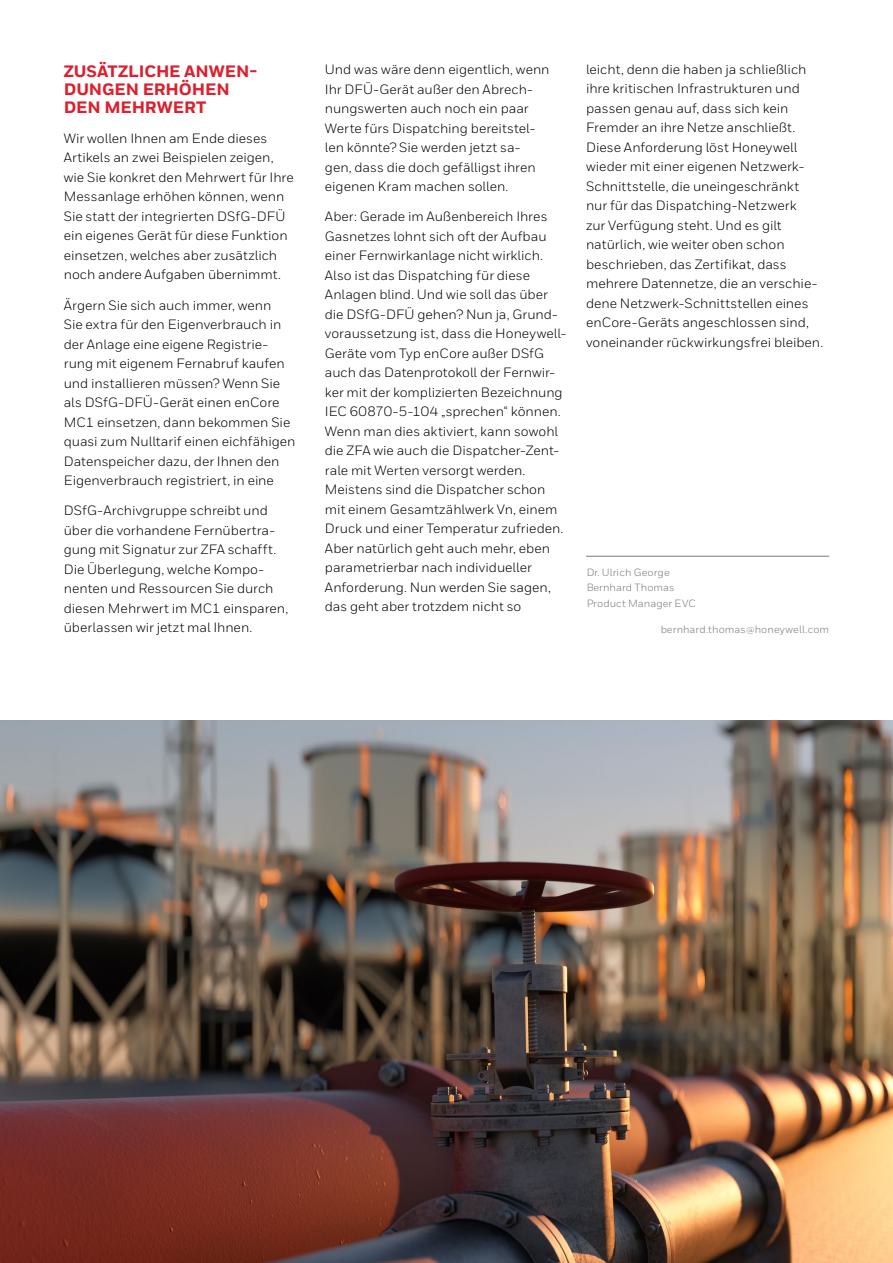
<style>
.page{position:relative;width:893px;height:1263px;background:#fff}
.page>*{position:absolute;margin:0;border:0;box-sizing:border-box;transform-origin:0 0}
.t1{font:800 16.5px/18px "Honeywell Sans";letter-spacing:-.005em;color:#dc202e}
.t2{font:13.5px/19.5px "Honeywell Sans";color:#000}
.t3{font:10.5px/15.6px "Honeywell Sans";letter-spacing:.01em;color:#78797b}
</style>
<div class="page">
<hr style="left:586px;top:556px;width:243px;height:1px;background:#78797b">
<img style="left:0;top:720px;width:893px;height:543px">
<p class="t1" style="left:64px;top:62px;width:195px">ZUSÄTZLICHE ANWEN-<br>DUNGEN ERHÖHEN<br>DEN MEHRWERT</p>
<p class="t2" style="left:64px;top:128px;width:231px">Wir wollen Ihnen am Ende dieses Artikels an zwei Beispielen zeigen, wie Sie konkret den Mehrwert für Ihre Messanlage erhöhen können, wenn Sie statt der integrierten DSfG-DFÜ ein eigenes Gerät für diese Funktion einsetzen, welches aber zusätzlich noch andere Aufgaben übernimmt.</p>
<p class="t2" style="left:64px;top:295px;width:233px">Ärgern Sie sich auch immer, wenn<br>Sie extra für den Eigenverbrauch in der Anlage eine eigene Registrie&shy;rung mit eigenem Fernabruf kaufen und installieren müssen? Wenn Sie als DSfG-DFÜ-Gerät einen enCore MC1 einsetzen, dann bekommen Sie quasi zum Nulltarif einen eichfähigen Datenspeicher dazu, der Ihnen den Eigenverbrauch registriert, in eine</p>
<p class="t2" style="left:64px;top:501px;width:226px">DSfG-Archivgruppe schreibt und über die vorhandene Fernübertra&shy;gung mit Signatur zur ZFA schafft.<br>Die Überlegung, welche Kompo&shy;nenten und Ressourcen Sie durch diesen Mehrwert im MC1 einsparen, überlassen wir jetzt mal Ihnen.</p>
<p class="t2" style="left:325px;top:60px;width:226px">Und was wäre denn eigentlich, wenn<br>Ihr DFÜ-Gerät außer den Abrech&shy;nungswerten auch noch ein paar<br>Werte fürs Dispatching bereitstel&shy;len könnte? Sie werden jetzt sa&shy;gen, dass die doch gefälligst ihren eigenen Kram machen sollen.</p>
<p class="t2" style="left:325px;top:207px;width:243px">Aber: Gerade im Außenbereich Ihres Gasnetzes lohnt sich oft der Aufbau einer Fernwirkanlage nicht wirklich.<br>Also ist das Dispatching für diese Anlagen blind. Und wie soll das über die DSfG-DFÜ gehen? Nun ja, Grund&shy;voraussetzung ist, dass die Honeywell-Geräte vom Typ enCore außer DSfG auch das Datenprotokoll der Fernwir&shy;ker mit der komplizierten Bezeichnung IEC 60870-5-104 „sprechen“ können.<br>Wenn man dies aktiviert, kann sowohl die ZFA wie auch die Dispatcher-Zent&shy;rale mit Werten versorgt werden.<br>Meistens sind die Dispatcher schon mit einem Gesamtzählwerk Vn, einem Druck und einer Temperatur zufrieden.<br>Aber natürlich geht auch mehr, eben parametrierbar nach individueller Anforderung. Nun werden Sie sagen, das geht aber trotzdem nicht so</p>
<p class="t2" style="left:586px;top:60px;width:239px">leicht, denn die haben ja schließlich ihre kritischen Infrastrukturen und passen genau auf, dass sich kein Fremder an ihre Netze anschließt.<br>Diese Anforderung löst Honeywell wieder mit einer eigenen Netzwerk-Schnittstelle, die uneingeschränkt nur für das Dispatching-Netzwerk<br>zur Verfügung steht. Und es gilt natürlich, wie weiter oben schon beschrieben, das Zertifikat, dass mehrere Datennetze, die an verschie&shy;dene Netzwerk-Schnittstellen eines enCore-Geräts angeschlossen sind, voneinander rückwirkungsfrei bleiben.</p>
<p class="t3" style="left:586px;top:564px;width:111px">Dr. Ulrich George<br>Bernhard Thomas<br>Product Manager EVC</p>
<p class="t3" style="left:660px;top:621px;width:170px">bernhard.thomas@honeywell.com</p>
</div>
